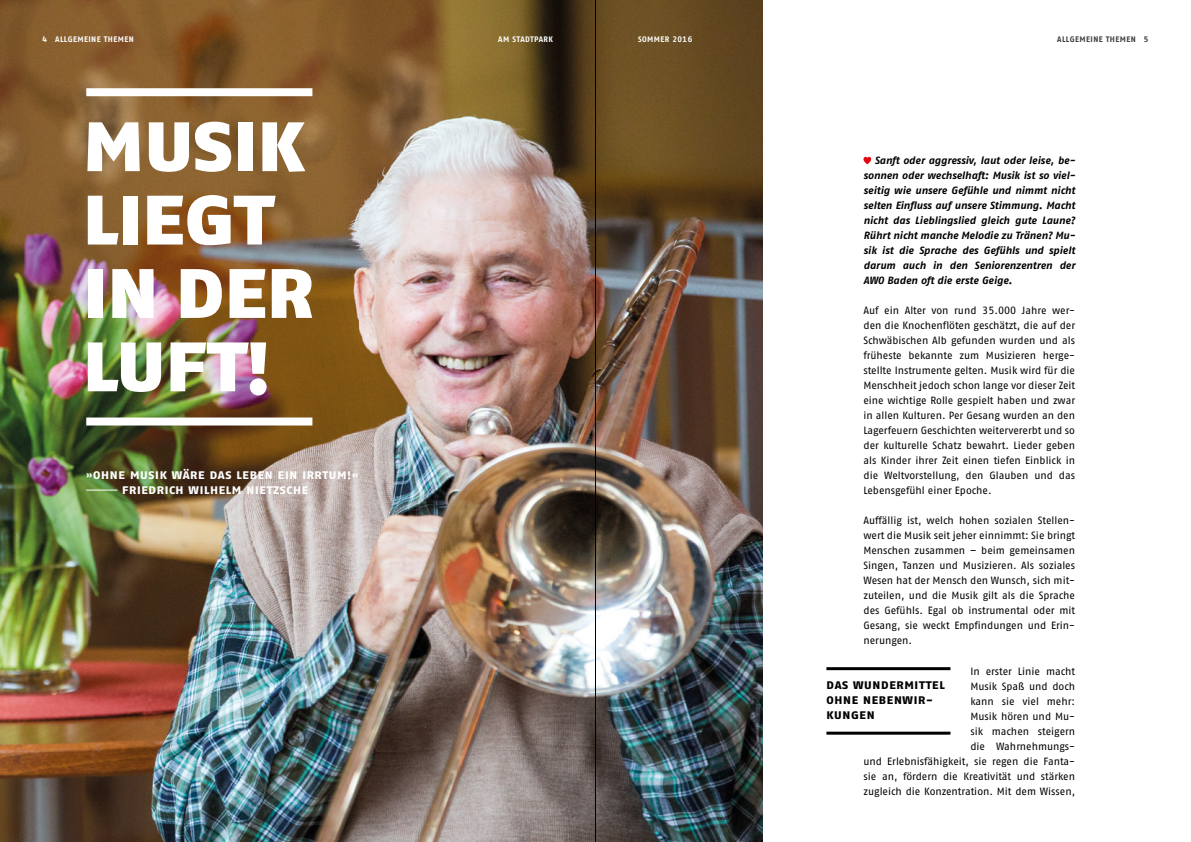
<style>
.page{position:relative;width:1191px;height:842px;background:#fff}
.page>*{position:absolute;margin:0;border:0;box-sizing:border-box;transform-origin:0 0}
.t1{font:900 69.7px/73.4px "Fago Ex";color:#fff}
.t2{font:800 11px/15px "Fago Ex";letter-spacing:.06em;color:#fff}
.t3{font:800 11px/15px "Fago Ex";letter-spacing:.06em;color:#000}
.t4{font:10.5px/15px "Fago No Regular TF";letter-spacing:-.005em;color:#000;text-align:justify}
.t5{font:italic 700 10.5px/15px "Fago No";letter-spacing:-.005em;color:#000;text-align:justify}
.t6{font:8px "Fago No Bold TF";letter-spacing:.05em;color:#fff}
.t7{font:8px "Fago No Bold TF";letter-spacing:.05em;color:#3c3c3b}
.s1{font-family:"Fago Office Serif";font-weight:700}
</style>
<div class="page">
<img style="left:0;top:0;width:762px;height:842px">
<svg style="left:863px;top:157px;width:8px;height:7px"></svg>
<hr style="left:826px;top:732px;width:124px;height:3px;background:#000">
<hr style="left:826px;top:667px;width:124px;height:3px;background:#000">
<div style="left:86px;top:88px;width:226px;height:8px;background:#fff"></div>
<div style="left:86px;top:417px;width:226px;height:8px;background:#fff"></div>
<hr style="left:86px;top:490px;width:31px;height:1px;background:#fff">
<hr style="left:595px;top:0;width:1px;height:842px;background:#000">
<p class="t6" style="left:498px;top:35px;width:56px">AM STADTPARK</p>
<p class="t6" style="left:43px;top:35px;width:93px">4 ALLGEMEINE THEMEN</p>
<p class="t6" style="left:638px;top:35px;width:56px">SOMMER 2016</p>
<p class="t7" style="left:1057px;top:35px;width:93px">ALLGEMEINE THEMEN 5</p>
<h1 class="t1" style="left:83px;top:108px;width:232px">MUSIK<br>LIEGT<br>IN DER<br>LUFT!</h1>
<p class="t2" style="left:122px;top:468px;width:237px;text-indent:-36px"><span class="s1">»</span>OHNE MUSIK WÄRE DAS LEBEN EIN IRRTUM!<span class="s1">«<br></span>FRIEDRICH WILHELM NIETZSCHE</p>
<p class="t5" style="left:863px;top:153px;width:213px;text-indent:11px">Sanft oder aggressiv, laut oder leise, be&shy;sonnen oder wechselhaft: Musik ist so viel&shy;seitig wie unsere Gefühle und nimmt nicht selten Einfluss auf unsere Stimmung. Macht nicht das Lieblingslied gleich gute Laune?<br>Rührt nicht manche Melodie zu Tränen? Mu&shy;sik ist die Sprache des Gefühls und spielt darum auch in den Seniorenzentren der AWO Baden oft die erste Geige.</p>
<p class="t4" style="left:863px;top:303px;width:213px">Auf ein Alter von rund 35.000 Jahre wer&shy;den die Knochenflöten geschätzt, die auf der Schwäbischen Alb gefunden wurden und als früheste bekannte zum Musizieren herge&shy;stellte Instrumente gelten. Musik wird für die Menschheit jedoch schon lange vor dieser Zeit eine wichtige Rolle gespielt haben und zwar in allen Kulturen. Per Gesang wurden an den Lagerfeuern Geschichten weitervererbt und so der kulturelle Schatz bewahrt. Lieder geben als Kinder ihrer Zeit einen tiefen Einblick in die Weltvorstellung, den Glauben und das Lebensgefühl einer Epoche.</p>
<p class="t4" style="left:863px;top:513px;width:213px">Auffällig ist, welch hohen sozialen Stellen&shy;wert die Musik seit jeher einnimmt: Sie bringt Menschen zusammen – beim gemeinsamen Singen, Tanzen und Musizieren. Als soziales Wesen hat der Mensch den Wunsch, sich mit&shy;zuteilen, und die Musik gilt als die Sprache des Gefühls. Egal ob instrumental oder mit Gesang, sie weckt Empfindungen und Erin&shy;nerungen.</p>
<p class="t4" style="left:863px;top:663px;width:213px;text-align:right">In erster Linie macht<br>Musik Spaß und doch<br>kann sie viel mehr:<br>Musik hören und Mu-<br>sik machen steigern<br>die Wahrnehmungs-<br>und Erlebnisfähigkeit, sie regen die Fanta&shy;sie an, fördern die Kreativität und stärken zugleich die Konzentration. Mit dem Wissen,</p>
<p class="t3" style="left:826px;top:678px;width:120px">DAS WUNDERMITTEL<br>OHNE NEBENWIR-<br>KUNGEN</p>
</div>
